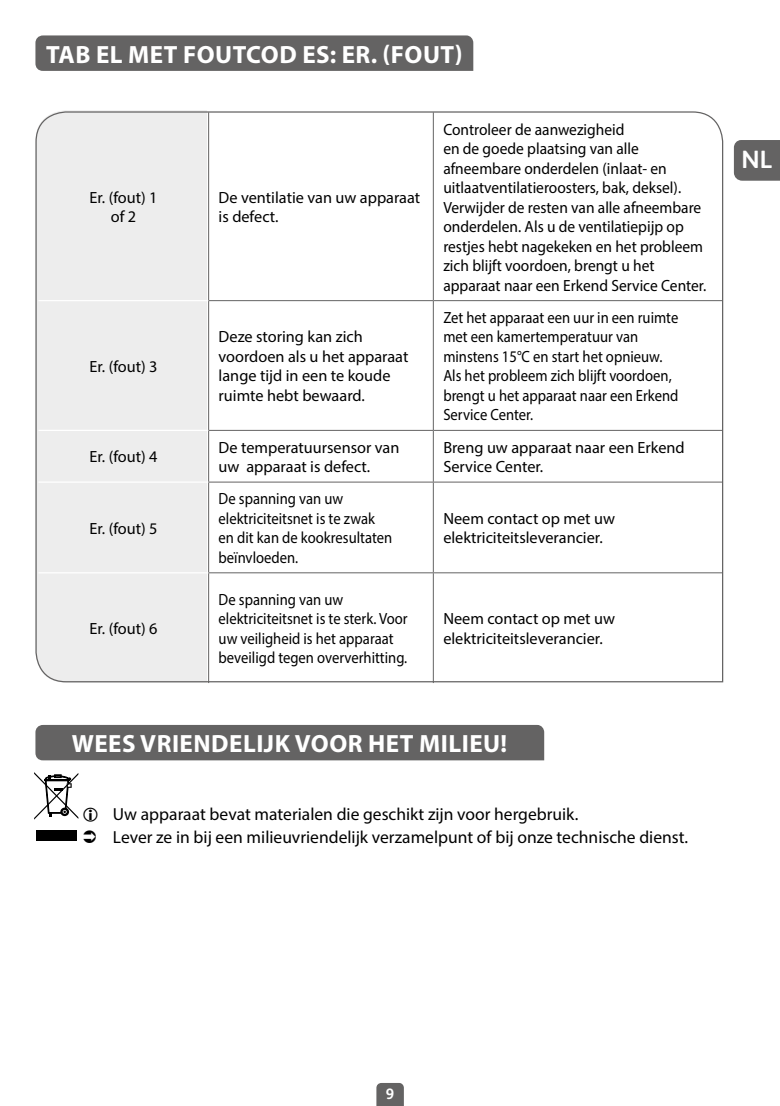
<style>
.page{position:relative;width:780px;height:1106px;background:#fff}
.page>*{position:absolute;margin:0;border:0;box-sizing:border-box;transform-origin:0 0}
.t1{font:700 25px "Myriad Pro";letter-spacing:.02em;color:#fff}
.t2{font:700 25px "FS Albert";color:#fff}
.t3{font:17.5px/22.5px "Myriad Pro";color:#000}
.t4{font:16.25px/19.5px "Myriad Pro";color:#000;scale:.9 1}
.t5{font:16.25px/19.5px "Myriad Pro";color:#000}
.t6{font:16.25px/19.5px "Myriad Pro";color:#000;scale:.95 1}
.t7{font:700 15px "FS Albert";color:#fff}
</style>
<div class="page">
<svg style="left:376px;top:1083px;width:28px;height:23px"></svg>
<div style="left:733px;top:140px;width:47px;height:41px;background:#646363"></div>
<div style="left:35px;top:35px;width:438px;height:36px;background:#646363"></div>
<div style="left:35px;top:725px;width:509px;height:35px;background:#646363"></div>
<svg style="left:35px;top:111px;width:688px;height:572px"></svg>
<hr style="left:208px;top:112px;width:1px;height:188px;background:#646363">
<hr style="left:433px;top:112px;width:1px;height:188px;background:#646363">
<hr style="left:208px;top:300px;width:225px;height:1px;background:#646363">
<hr style="left:208px;top:301px;width:1px;height:129px;background:#646363">
<hr style="left:433px;top:300px;width:289px;height:1px;background:#646363">
<hr style="left:433px;top:301px;width:1px;height:129px;background:#646363">
<hr style="left:208px;top:430px;width:225px;height:1px;background:#646363">
<hr style="left:208px;top:431px;width:1px;height:51px;background:#646363">
<hr style="left:433px;top:430px;width:289px;height:1px;background:#646363">
<hr style="left:433px;top:431px;width:1px;height:51px;background:#646363">
<hr style="left:208px;top:481px;width:225px;height:1px;background:#646363">
<hr style="left:208px;top:482px;width:1px;height:90px;background:#646363">
<hr style="left:433px;top:481px;width:289px;height:1px;background:#646363">
<hr style="left:433px;top:482px;width:1px;height:90px;background:#646363">
<hr style="left:208px;top:572px;width:225px;height:1px;background:#646363">
<hr style="left:208px;top:573px;width:1px;height:110px;background:#646363">
<hr style="left:433px;top:572px;width:289px;height:1px;background:#646363">
<hr style="left:433px;top:573px;width:1px;height:110px;background:#646363">
<hr style="left:38px;top:300px;width:170px;height:1px;background:#fff">
<hr style="left:38px;top:430px;width:170px;height:1px;background:#fff">
<hr style="left:38px;top:481px;width:170px;height:2px;background:#fff">
<hr style="left:38px;top:572px;width:170px;height:1px;background:#fff">
<div style="left:37px;top:830px;width:40px;height:11px;background:#000"></div>
<svg style="left:34px;top:772px;width:44px;height:47px"></svg>
<h1 class="t1" style="left:46px;top:38px;width:418px">TAB EL MET FOUTCOD ES: ER. (FOUT)</h1>
<p class="t5" style="left:89px;top:187px;width:70px;text-align:center">Er. (fout) 1 of 2</p>
<p class="t5" style="left:219px;top:187px;width:203px">De ventilatie van uw apparaat is defect.</p>
<p class="t5" style="left:89px;top:356px;width:70px">Er. (fout) 3</p>
<p class="t5" style="left:219px;top:327px;width:191px">Deze storing kan zich voordoen als u het apparaat lange tijd in een te koude ruimte hebt bewaard.</p>
<p class="t6" style="left:443px;top:119px;width:278px">Controleer de aanwezigheid<br>en de goede plaatsing van alle afneembare onderdelen (inlaat- en uitlaatventilatieroosters, bak, deksel).<br>Verwijder de resten van alle afneembare onderdelen. Als u de ventilatiepijp op restjes hebt nagekeken en het probleem zich blijft voordoen, brengt u het apparaat naar een Erkend Service Center.</p>
<p class="t4" style="left:443px;top:307px;width:263px">Zet het apparaat een uur in een ruimte met een kamertemperatuur van minstens 15°C en start het opnieuw.<br>Als het probleem zich blijft voordoen, brengt u het apparaat naar een Erkend<br>Service Center.</p>
<p class="t5" style="left:89px;top:447px;width:70px">Er. (fout) 4</p>
<p class="t5" style="left:219px;top:437px;width:182px">De temperatuursensor van uw apparaat is defect.</p>
<p class="t5" style="left:443px;top:437px;width:243px">Breng uw apparaat naar een Erkend<br>Service Center.</p>
<p class="t5" style="left:89px;top:518px;width:70px">Er. (fout) 5</p>
<p class="t5" style="left:89px;top:618px;width:70px">Er. (fout) 6</p>
<p class="t4" style="left:219px;top:489px;width:194px">De spanning van uw elektriciteitsnet is te zwak en dit kan de kookresultaten beïnvloeden.</p>
<p class="t4" style="left:219px;top:589px;width:211px">De spanning van uw elektriciteitsnet is te sterk. Voor uw veiligheid is het apparaat beveiligd tegen oververhitting.</p>
<p class="t5" style="left:443px;top:508px;width:173px">Neem contact op met uw elektriciteitsleverancier.</p>
<p class="t5" style="left:443px;top:609px;width:173px">Neem contact op met uw elektriciteitsleverancier.</p>
<h1 class="t1" style="left:72px;top:727px;width:437px">WEES VRIENDELIJK VOOR HET MILIEU!</h1>
<p class="t3" style="left:113px;top:802px;width:576px">Uw apparaat bevat materialen die geschikt zijn voor hergebruik.<br>Lever ze in bij een milieuvriendelijk verzamelpunt of bij onze technische dienst.</p>
<h1 class="t2" style="left:741px;top:143px;width:32px">NL</h1>
<p class="t7" style="left:386px;top:1083px;width:10px">9</p>
</div>
